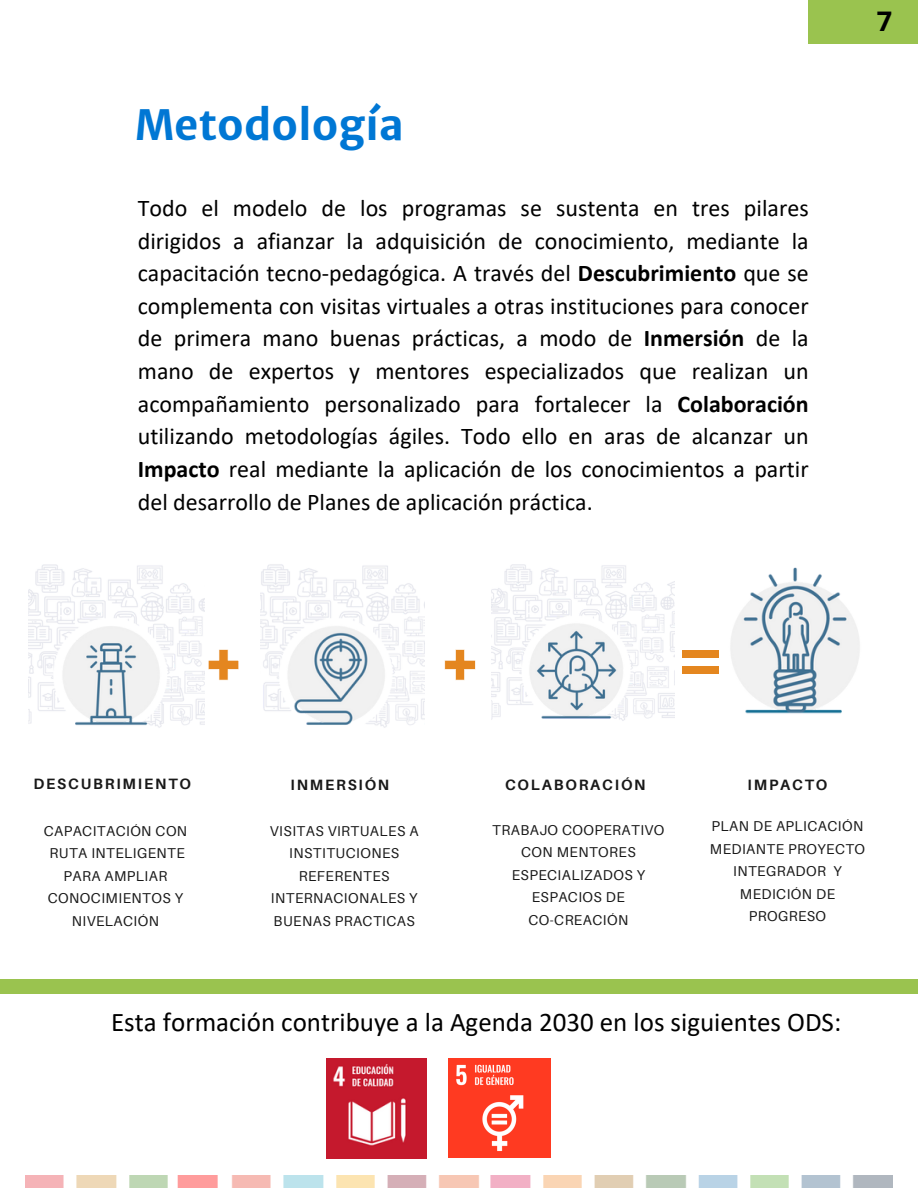
<style>
.page{position:relative;width:918px;height:1188px;background:#fff}
.page>*{position:absolute;margin:0;border:0;box-sizing:border-box;transform-origin:0 0}
.t1{font:700 42px "Merriweather Sans";color:#0077d4}
.t2{font:27px "Calibri";color:#000}
.t3{font:700 27px "Open Sans";color:#000}
.t4{font:24px/32.7px "Calibri";color:#000;text-align:justify}
.t5{font:700 15px "Aileron";letter-spacing:.12em;color:#191919}
.t6{font:14.25px/22.5px "Aileron";letter-spacing:.03em;color:#191919;text-align:center}
.s1{font-weight:700}
</style>
<div class="page">
<svg style="left:444px;top:649px;width:32px;height:31px"></svg>
<svg style="left:208px;top:649px;width:31px;height:31px"></svg>
<div style="left:683px;top:651px;width:36px;height:7px;background:#e4861f"></div>
<div style="left:683px;top:666px;width:36px;height:7px;background:#e4861f"></div>
<img style="left:28px;top:564px;width:177px;height:164px">
<img style="left:260px;top:564px;width:164px;height:164px">
<img style="left:492px;top:564px;width:182px;height:157px">
<img style="left:730px;top:567px;width:130px;height:147px">
<div style="left:809px;top:0;width:109px;height:44px;background:#9ac34f"></div>
<div style="left:0;top:979px;width:918px;height:14px;background:#9ac34f"></div>
<img style="left:26px;top:1175px;width:867px;height:13px">
<img style="left:326px;top:1058px;width:100px;height:100px">
<img style="left:449px;top:1058px;width:102px;height:99px">
<p class="t1" style="left:136px;top:99px;width:270px">Metodología</p>
<p class="t4" style="left:138px;top:194px;width:672px">Todo el modelo de los programas se sustenta en tres pilares dirigidos a afianzar la adquisición de conocimiento, mediante la capacitación tecno-pedagógica. A través del <span class="s1">Descubrimiento</span> que se complementa con visitas virtuales a otras instituciones para conocer de primera mano buenas prácticas, a modo de <span class="s1">Inmersión</span> de la mano de expertos y mentores especializados que realizan un acompañamiento personalizado para fortalecer la <span class="s1">Colaboración </span>utilizando metodologías ágiles. Todo ello en aras de alcanzar un <span class="s1">Impacto</span> real mediante la aplicación de los conocimientos a partir del desarrollo de Planes de aplicación práctica.</p>
<p class="t3" style="left:877px;top:3px;width:17px">7</p>
<p class="t5" style="left:33px;top:774px;width:159px">DESCUBRIMIENTO</p>
<p class="t6" style="left:44px;top:819px;width:145px">CAPACITACIÓN CON</p>
<p class="t6" style="left:48px;top:842px;width:139px">RUTA INTELIGENTE<br>PARA AMPLIAR<br>CONOCIMIENTOS Y<br>NIVELACIÓN</p>
<p class="t5" style="left:291px;top:775px;width:100px">INMERSIÓN</p>
<p class="t6" style="left:270px;top:819px;width:150px">VISITAS VIRTUALES A<br>INSTITUCIONES<br>REFERENTES<br>INTERNACIONALES Y<br>BUENAS PRACTICAS</p>
<p class="t5" style="left:505px;top:775px;width:142px">COLABORACIÓN</p>
<h4 class="t6" style="left:492px;top:818px;width:174px">TRABAJO COOPERATIVO<br>CON MENTORES<br>ESPECIALIZADOS Y<br>ESPACIOS DE</h4>
<h4 class="t6" style="left:528px;top:908px;width:101px">CO-CREACIÓN</h4>
<h4 class="t5" style="left:748px;top:776px;width:81px">IMPACTO</h4>
<h4 class="t6" style="left:710px;top:815px;width:157px">PLAN DE APLICACIÓN<br>MEDIANTE PROYECTO<br>INTEGRADOR Y<br>MEDICIÓN DE<br>PROGRESO</h4>
<p class="t2" style="left:111px;top:1011px;width:732px">Esta formación contribuye a la Agenda 2030 en los siguientes ODS:</p>
</div>
